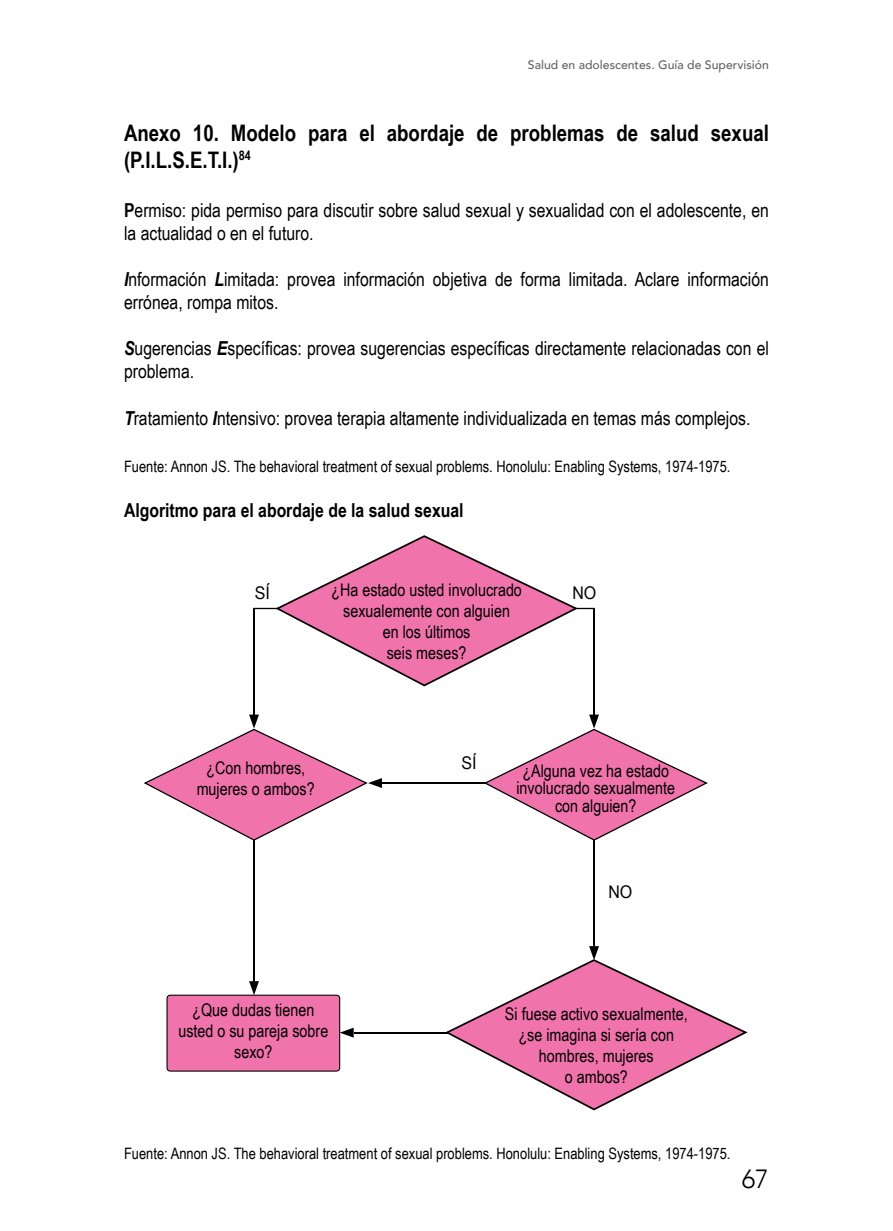
<style>
.page{position:relative;width:893px;height:1231px;background:#fff}
.page>*{position:absolute;margin:0;border:0;box-sizing:border-box;transform-origin:0 0}
.t1{font:300 26.25px "Avenir";color:#000}
.t2{font:700 22.75px/27.3px "Arial Narrow";color:#000}
.t3{font:19.25px/23.1px "Arial Narrow";color:#000}
.t4{font:700 19.25px "Arial Narrow";color:#000}
.t5{font:17.5px/21px "Arial Narrow";color:#000;text-align:center}
.t6{font:17.5px "Arial Narrow";color:#000;scale:1.11 1}
.t7{font:15.75px "Arial Narrow";color:#000}
.t8{font:500 12.25px "Avenir";color:#636466}
.s1{font-weight:700}
.s2{font-weight:700;font-style:italic}
</style>
<div class="page">
<hr style="left:253px;top:607px;width:2px;height:107px;background:#000">
<hr style="left:593px;top:607px;width:2px;height:107px;background:#000">
<hr style="left:253px;top:839px;width:2px;height:149px;background:#000">
<svg style="left:249px;top:981px;width:10px;height:13px"></svg>
<hr style="left:593px;top:839px;width:2px;height:107px;background:#000">
<svg style="left:589px;top:946px;width:10px;height:12px"></svg>
<hr style="left:354px;top:1031px;width:106px;height:2px;background:#000">
<svg style="left:340px;top:1027px;width:14px;height:10px"></svg>
<hr style="left:382px;top:782px;width:107px;height:1px;background:#000">
<hr style="left:253px;top:607px;width:342px;height:2px;background:#000">
<svg style="left:274px;top:535px;width:306px;height:152px"></svg>
<svg style="left:443px;top:958px;width:305px;height:153px"></svg>
<svg style="left:144px;top:714px;width:238px;height:127px"></svg>
<svg style="left:482px;top:714px;width:226px;height:127px"></svg>
<div style="left:167px;top:995px;width:173px;height:75px;background:#f173ac;border-radius:3px"></div>
<div style="left:166px;top:994px;width:174px;height:77px;border:1px solid #000;border-radius:3px"></div>
<p class="t8" style="left:528px;top:54px;width:242px">Salud en adolescentes. Guía de Supervisión</p>
<p class="t2" style="left:124px;top:118px;width:646px">Anexo 10. Modelo para el abordaje de problemas de salud sexual (P.I.L.S.E.T.I.)<sup>84</sup></p>
<p class="t3" style="left:124px;top:197px;width:646px"><span class="s1">P</span>ermiso: pida permiso para discutir sobre salud sexual y sexualidad con el adolescente, en la actualidad o en el futuro.</p>
<p class="t3" style="left:124px;top:267px;width:646px"><span class="s2">I</span>nformación <span class="s2">L</span>imitada: provea información objetiva de forma limitada. Aclare información errónea, rompa mitos.</p>
<p class="t3" style="left:124px;top:336px;width:646px"><span class="s2">S</span>ugerencias <span class="s2">E</span>specíficas: provea sugerencias específicas directamente relacionadas con el problema.</p>
<p class="t3" style="left:124px;top:405px;width:628px"><span class="s2">T</span>ratamiento <span class="s2">I</span>ntensivo: provea terapia altamente individualizada en temas más complejos.</p>
<p class="t7" style="left:124px;top:454px;width:608px">Fuente: Annon JS. The behavioral treatment of sexual problems. Honolulu: Enabling Systems, 1974-1975.</p>
<p class="t4" style="left:124px;top:495px;width:341px">Algoritmo para el abordaje de la salud sexual</p>
<p class="t6" style="left:255px;top:579px;width:15px">SÍ</p>
<p class="t5" style="left:331px;top:578px;width:192px">¿Ha estado usted involucrado sexualemente con alguien<br>en los últimos<br>seis meses?</p>
<p class="t6" style="left:572px;top:579px;width:23px">NO</p>
<p class="t6" style="left:461px;top:750px;width:15px">SÍ</p>
<p class="t5" style="left:197px;top:757px;width:120px">¿Con hombres, mujeres o ambos?</p>
<p class="t5" style="left:516px;top:761px;width:160px;line-height:17.5px">¿Alguna vez ha estado involucrado sexualmente con alguien?</p>
<p class="t5" style="left:178px;top:998px;width:151px">¿Que dudas tienen usted o su pareja sobre sexo?</p>
<p class="t6" style="left:608px;top:878px;width:23px">NO</p>
<p class="t5" style="left:505px;top:1002px;width:184px">Si fuese activo sexualmente, ¿se imagina si sería con hombres, mujeres<br>o ambos?</p>
<p class="t7" style="left:124px;top:1141px;width:608px">Fuente: Annon JS. The behavioral treatment of sexual problems. Honolulu: Enabling Systems, 1974-1975.</p>
<h1 class="t1" style="left:742px;top:1162px;width:29px">67</h1>
</div>
